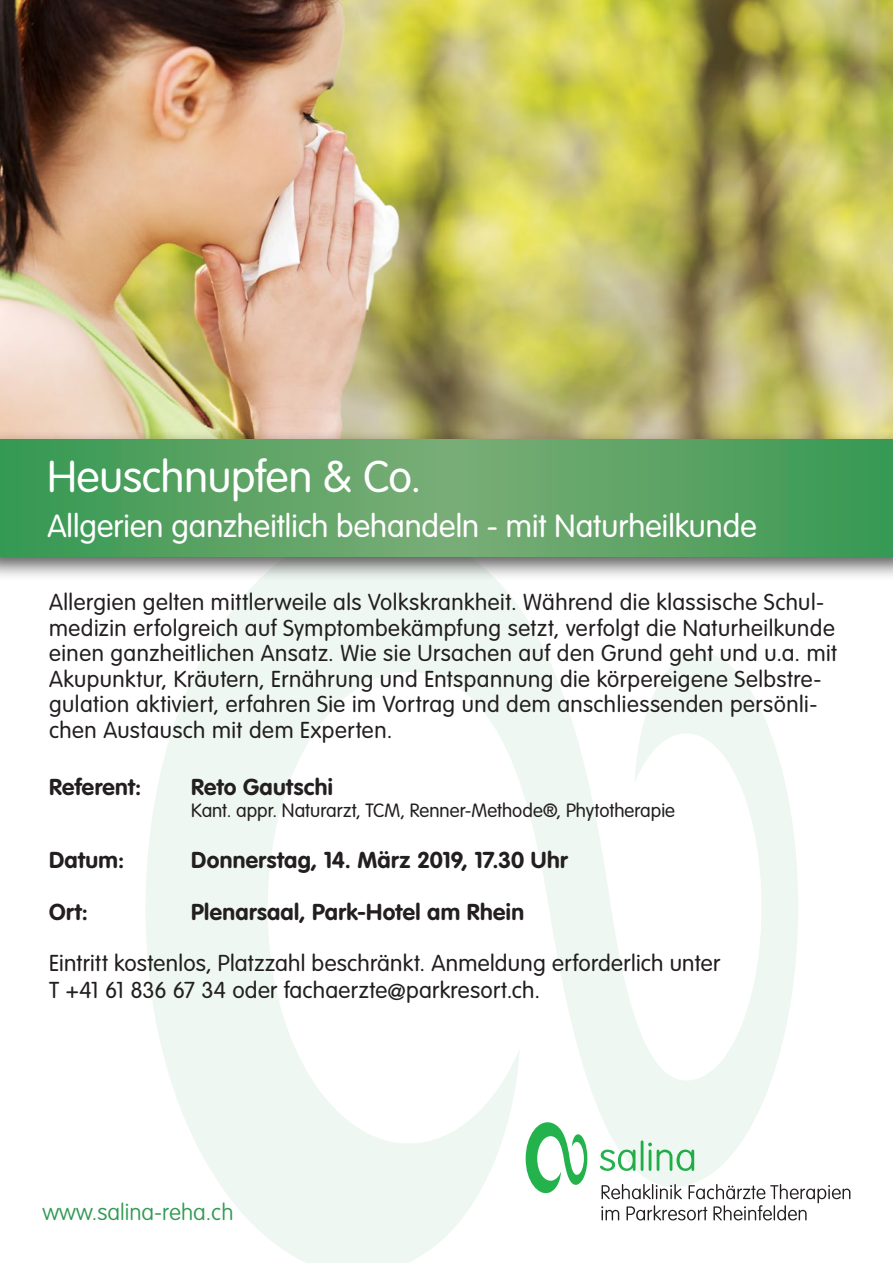
<style>
.page{position:relative;width:893px;height:1263px;background:#fff}
.page>*{position:absolute;margin:0;border:0;box-sizing:border-box;transform-origin:0 0}
.t1{font:300 43.8px "VAG Rounded LT Pro";letter-spacing:-.005em;color:#fff}
.t2{font:300 31.5px "VAG Rounded LT Pro";color:#fff}
.t3{font:300 22.65px/25.5px "VAG Rounded LT Pro";letter-spacing:.02em;color:#231f20}
.t4{font:700 22.65px "VAG Rounded LT Pro";letter-spacing:.015em;color:#231f20}
.Lauftext_VAG_light_8{font:100 22.65px "VAG Rounded LT Pro";color:#329952}
.t5{font:300 18.9px "VAG Rounded LT Pro";letter-spacing:.005em;color:#231f20}
</style>
<div class="page">
<svg style="left:146px;top:581px;width:652px;height:682px"></svg>
<img style="left:0;top:0;width:893px;height:430px">
<svg style="left:601px;top:1184px;width:249px;height:36px"></svg>
<svg style="left:600px;top:1149px;width:35px;height:22px"></svg>
<hr style="left:641px;top:1140px;width:2px;height:31px;background:#23b24b;border-radius:2px">
<svg style="left:648px;top:1142px;width:46px;height:29px"></svg>
<svg style="left:526px;top:1122px;width:61px;height:74px"></svg>
<div style="left:0;top:430px;width:893px;height:151px;background:#231f20;opacity:.75"></div>
<svg style="left:0;top:440px;width:893px;height:117px"></svg>
<p class="t1" style="left:47px;top:451px;width:375px">Heuschnupfen &amp; Co.</p>
<p class="t2" style="left:47px;top:508px;width:711px">Allgerien ganzheitlich behandeln - mit Naturheilkunde</p>
<p class="t3" style="left:49px;top:590px;width:790px">Allergien gelten mittlerweile als Volkskrankheit. Während die klassische Schul&shy;medizin erfolgreich auf Symptombekämpfung setzt, verfolgt die Naturheilkunde einen ganzheitlichen Ansatz. Wie sie Ursachen auf den Grund geht und u.a. mit Akupunktur, Kräutern, Ernährung und Entspannung die körpereigene Selbstre&shy;gulation aktiviert, erfahren Sie im Vortrag und dem anschliessenden persönli&shy;chen Austausch mit dem Experten.</p>
<p class="t4" style="left:49px;top:772px;width:94px">Referent:</p>
<p class="t4" style="left:191px;top:772px;width:143px">Reto Gautschi</p>
<p class="t5" style="left:191px;top:800px;width:485px">Kant. appr. Naturarzt, TCM, Renner-Methode®, Phytotherapie</p>
<p class="t4" style="left:49px;top:846px;width:77px">Datum:</p>
<p class="t4" style="left:191px;top:846px;width:378px">Donnerstag, 14. März 2019, 17.30 Uhr</p>
<p class="t4" style="left:49px;top:897px;width:40px">Ort:</p>
<p class="t4" style="left:191px;top:897px;width:334px">Plenarsaal, Park-Hotel am Rhein</p>
<p class="t3" style="left:49px;top:950px;width:673px;line-height:27.3px">Eintritt kostenlos, Platzzahl beschränkt. Anmeldung erforderlich unter<br>T +41 61 836 67 34 oder fachaerzte@parkresort.ch.</p>
<p class="Lauftext_VAG_light_8" style="left:43px;top:1199px;width:193px">www.salina-reha.ch</p>
</div>
